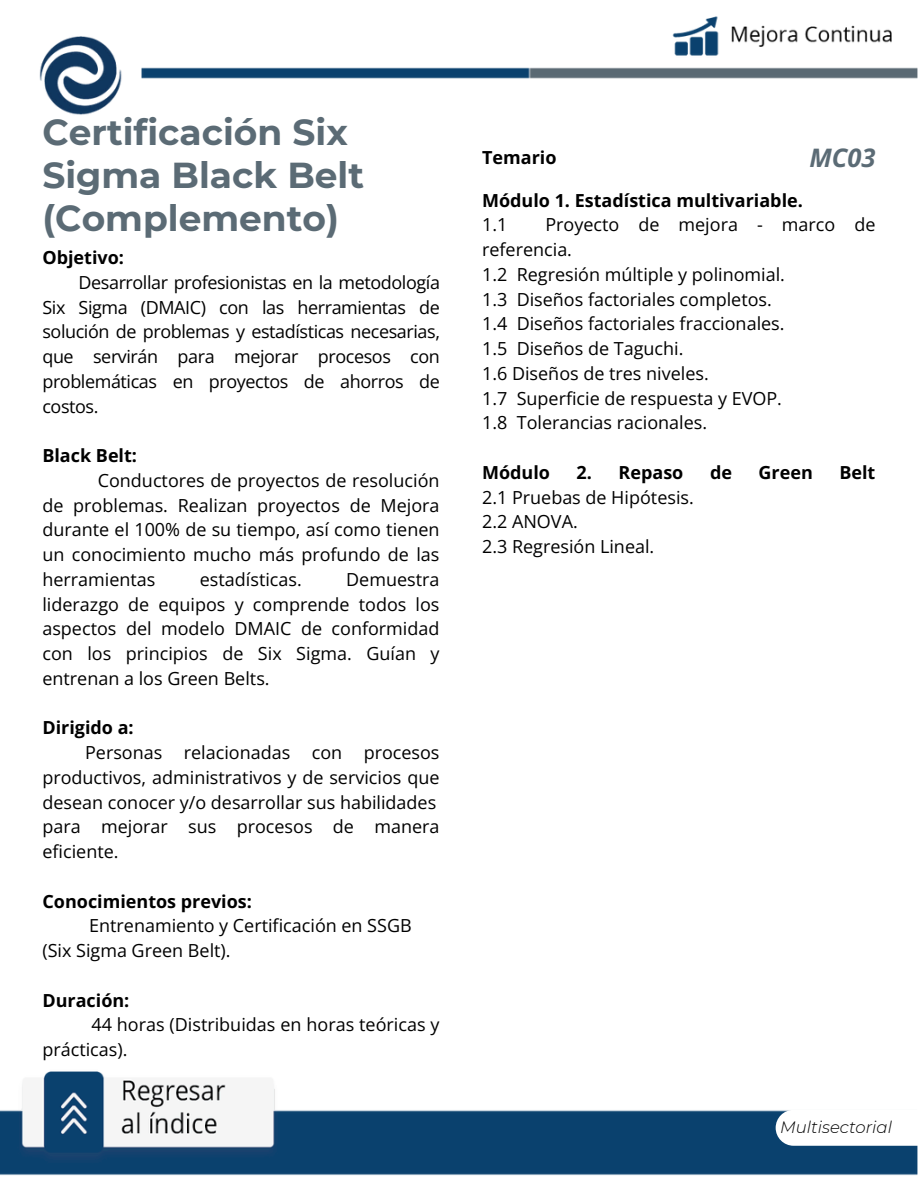
<style>
.page{position:relative;width:918px;height:1188px;background:#fff}
.page>*{position:absolute;margin:0;border:0;box-sizing:border-box;transform-origin:0 0}
.t1{font:700 36px/42.8px "Montserrat";color:#5b6b75}
.t2{font:italic 700 25.5px "Open Sans";color:#5b6b75}
.t3{font:18px/24.8px "Open Sans";color:#000;text-align:justify}
.t4{font:700 18px "Open Sans";color:#000}
.t5{font:italic 300 16.5px "Montserrat";color:#000}
</style>
<div class="page">
<img style="left:0;top:16px;width:918px;height:1159px">
<svg style="left:776px;top:1110px;width:142px;height:36px"></svg>
<h1 class="t1" style="left:42px;top:111px;width:323px">Certificación Six<br>Sigma Black Belt (Complemento)</h1>
<p class="t4" style="left:42px;top:245px;width:83px">Objetivo:</p>
<p class="t3" style="left:42px;top:269px;width:399px;text-indent:36px">Desarrollar profesionistas en la metodología Six Sigma (DMAIC) con las herramientas de solución de problemas y estadísticas necesarias, que servirán para mejorar procesos con problemáticas en proyectos de ahorros de costos.</p>
<p class="t4" style="left:42px;top:443px;width:96px">Black Belt:</p>
<p class="t3" style="left:42px;top:467px;width:399px;text-indent:55px">Conductores de proyectos de resolución de problemas. Realizan proyectos de Mejora durante el 100% de su tiempo, así como tienen un conocimiento mucho más profundo de las herramientas</p>
<p class="t3" style="left:200px;top:566px;width:104px">estadísticas.</p>
<p class="t3" style="left:42px;top:566px;width:399px;text-indent:304px">Demuestra liderazgo de equipos y comprende todos los aspectos del modelo DMAIC de conformidad con los principios de Six Sigma. Guían y entrenan a los Green Belts.</p>
<p class="t4" style="left:42px;top:715px;width:93px">Dirigido a:</p>
<p class="t3" style="left:42px;top:740px;width:399px;text-indent:43px">Personas relacionadas con procesos productivos, administrativos y de servicios que desean conocer y/o desarrollar sus habilidades</p>
<p class="t3" style="left:42px;top:814px;width:399px">para mejorar sus procesos de manera eficiente.</p>
<p class="t4" style="left:42px;top:888px;width:211px">Conocimientos previos:</p>
<p class="t3" style="left:89px;top:913px;width:324px">Entrenamiento y Certificación en SSGB</p>
<p class="t3" style="left:42px;top:938px;width:190px">(Six Sigma Green Belt).</p>
<p class="t4" style="left:42px;top:987px;width:89px">Duración:</p>
<p class="t3" style="left:42px;top:1012px;width:399px;text-indent:49px">44 horas (Distribuidas en horas teóricas y prácticas).</p>
<p class="t2" style="left:809px;top:139px;width:68px">MC03</p>
<h3 class="t4" style="left:482px;top:145px;width:76px">Temario</h3>
<h2 class="t4" style="left:482px;top:187px;width:322px">Módulo 1. Estadística multivariable.</h2>
<p class="t3" style="left:482px;top:212px;width:27px">1.1</p>
<p class="t3" style="left:482px;top:212px;width:395px;text-indent:63px">Proyecto de mejora - marco de referencia.</p>
<p class="t3" style="left:482px;top:262px;width:304px">1.2 Regresión múltiple y polinomial.</p>
<p class="t3" style="left:482px;top:286px;width:291px">1.3 Diseños factoriales completos.</p>
<p class="t3" style="left:482px;top:311px;width:304px">1.4 Diseños factoriales fraccionales.</p>
<p class="t3" style="left:482px;top:336px;width:203px">1.5 Diseños de Taguchi.</p>
<p class="t3" style="left:482px;top:361px;width:228px">1.6 Diseños de tres niveles.</p>
<p class="t3" style="left:482px;top:385px;width:301px">1.7 Superficie de respuesta y EVOP.</p>
<p class="t3" style="left:482px;top:410px;width:227px">1.8 Tolerancias racionales.</p>
<p class="t4" style="left:482px;top:460px;width:69px">Módulo</p>
<p class="t4" style="left:577px;top:460px;width:108px">2. Repaso</p>
<p class="t4" style="left:710px;top:460px;width:23px">de</p>
<p class="t4" style="left:759px;top:460px;width:56px">Green</p>
<p class="t4" style="left:839px;top:460px;width:37px">Belt</p>
<p class="t3" style="left:482px;top:484px;width:213px">2.1 Pruebas de Hipótesis.</p>
<p class="t3" style="left:482px;top:509px;width:97px">2.2 ANOVA.</p>
<p class="t3" style="left:482px;top:534px;width:174px">2.3 Regresión Lineal.</p>
<p class="t5" style="left:780px;top:1118px;width:113px">Multisectorial</p>
</div>
